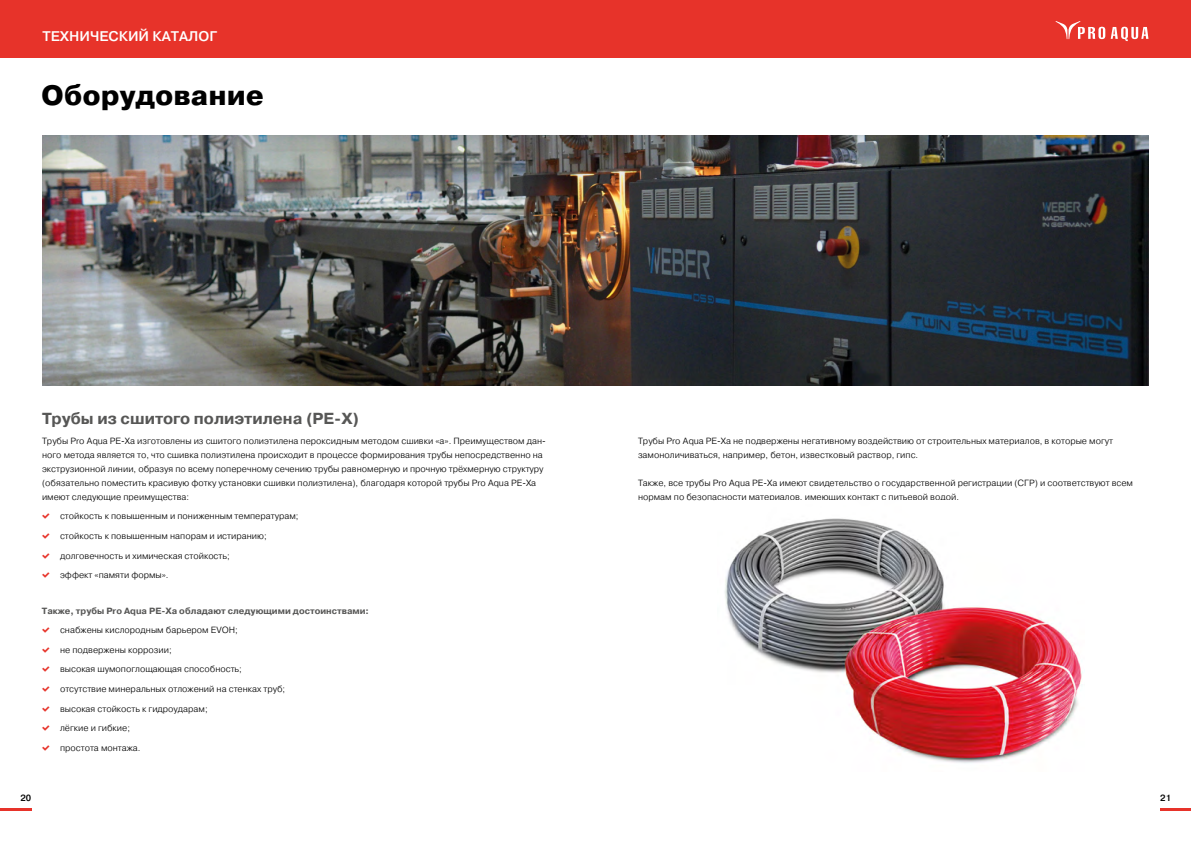
<style>
.page{position:relative;width:1191px;height:842px;background:#fff}
.page>*{position:absolute;margin:0;border:0;box-sizing:border-box;transform-origin:0 0}
.t1{font:800 28px "Pragmatica";color:#000}
.t2{font:700 16px "Pragmatica";color:#575756}
.t3{font:500 14px "Pragmatica";color:#fff}
.t4{font:300 9px/14px "Pragmatica";color:#000}
.t5{font:700 9px "Pragmatica";color:#575756}
.t6{font:500 9px "Pragmatica";color:#000}
.s1{font-family:"SF Pro Display";font-weight:900;color:#e7332a}
</style>
<div class="page">
<hr style="left:0;top:808px;width:31px;height:3px;background:#e7332a">
<hr style="left:1160px;top:808px;width:31px;height:3px;background:#e7332a">
<div style="left:0;top:0;width:595px;height:58px;background:#e7332a"></div>
<div style="left:595px;top:0;width:596px;height:58px;background:#e7332a"></div>
<svg style="left:1055px;top:21px;width:93px;height:20px"></svg>
<img style="left:725px;top:518px;width:358px;height:245px">
<img style="left:43px;top:136px;width:1105px;height:249px">
<h3 class="t3" style="left:43px;top:27px;width:176px">ТЕХНИЧЕСКИЙ КАТАЛОГ</h3>
<h1 class="t1" style="left:41px;top:78px;width:224px">Оборудование</h1>
<h2 class="t2" style="left:42px;top:408px;width:318px">Трубы из сшитого полиэтилена (PE-X)</h2>
<p class="t4" style="left:42px;top:433px;width:505px">Трубы Pro Aqua PE-Xa изготовлены из сшитого полиэтилена пероксидным методом сшивки «а». Преимуществом дан&shy;ного метода является то, что сшивка полиэтилена происходит в процессе формирования трубы непосредственно на экструзионной линии, образуя по всему поперечному сечению трубы равномерную и прочную трёхмерную структуру (обязательно поместить красивую фотку установки сшивки полиэтилена), благодаря которой трубы Pro Aqua PE-Xa имеют следующие преимущества:</p>
<p class="t4" style="left:42px;top:509px;width:258px"><span class="s1">✓</span> стойкость к повышенным и пониженным температурам;</p>
<p class="t4" style="left:42px;top:529px;width:226px"><span class="s1">✓</span> стойкость к повышенным напорам и истиранию;</p>
<p class="t4" style="left:42px;top:548px;width:189px"><span class="s1">✓</span> долговечность и химическая стойкость;</p>
<p class="t4" style="left:42px;top:568px;width:128px"><span class="s1">✓</span> эффект «памяти формы».</p>
<p class="t5" style="left:42px;top:605px;width:329px">Также, трубы Pro Aqua PE-Xa обладают следующими достоинствами:</p>
<p class="t4" style="left:42px;top:623px;width:197px"><span class="s1">✓</span> снабжены кислородным барьером EVOH;</p>
<p class="t4" style="left:42px;top:642px;width:131px"><span class="s1">✓</span> не подвержены коррозии;</p>
<p class="t4" style="left:42px;top:662px;width:201px"><span class="s1">✓</span> высокая шумопоглощающая способность;</p>
<p class="t4" style="left:42px;top:682px;width:245px"><span class="s1">✓</span> отсутствие минеральных отложений на стенках труб;</p>
<p class="t4" style="left:42px;top:701px;width:167px"><span class="s1">✓</span> высокая стойкость к гидроударам;</p>
<p class="t4" style="left:42px;top:721px;width:90px"><span class="s1">✓</span> лёгкие и гибкие;</p>
<p class="t4" style="left:42px;top:741px;width:100px"><span class="s1">✓</span> простота монтажа.</p>
<p class="t4" style="left:638px;top:433px;width:476px">Трубы Pro Aqua PE-Xa не подвержены негативному воздействию от строительных материалов, в которые могут замоноличиваться, например, бетон, известковый раствор, гипс.</p>
<p class="t4" style="left:638px;top:475px;width:496px">Также, все трубы Pro Aqua PE-Xa имеют свидетельство о государственной регистрации (СГР) и соответствуют всем нормам по безопасности материалов, имеющих контакт с питьевой водой.</p>
<p class="t6" style="left:20px;top:792px;width:12px">20</p>
<p class="t6" style="left:1160px;top:792px;width:12px">21</p>
</div>
